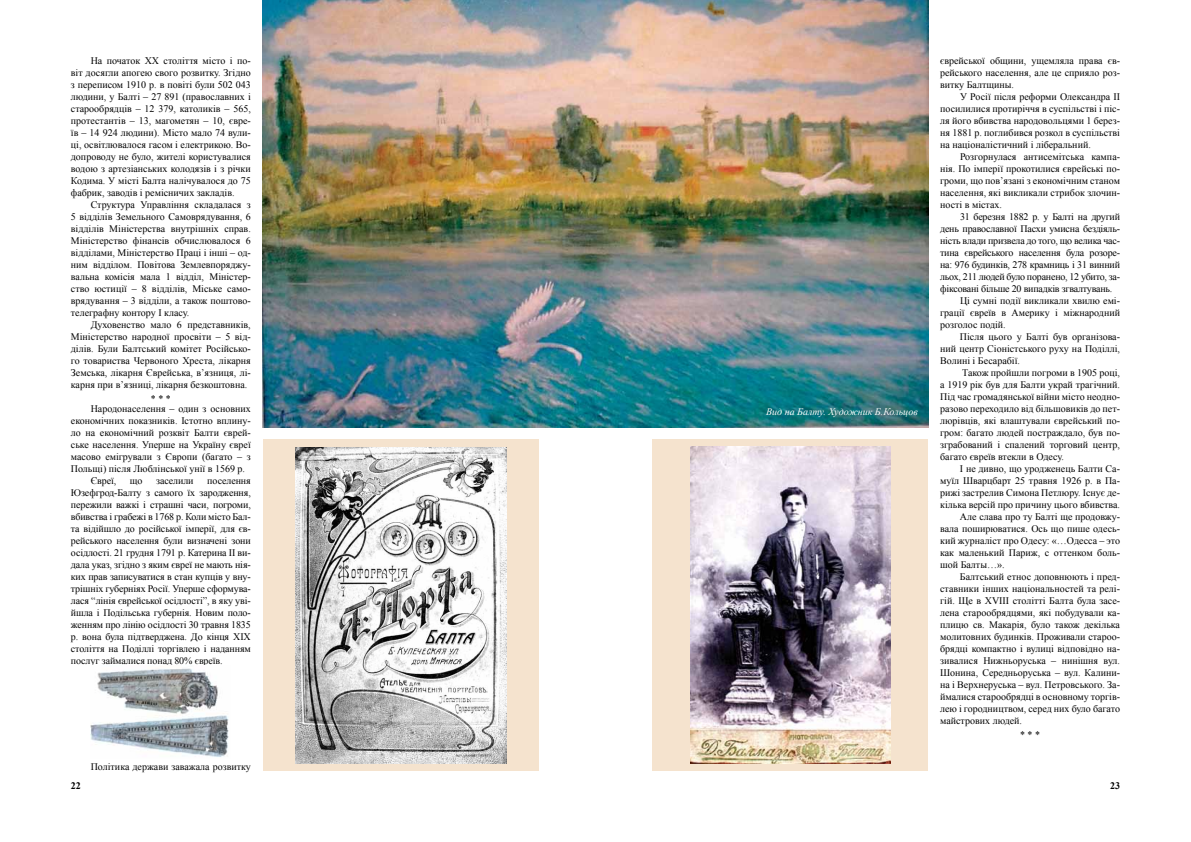
<style>
.page{position:relative;width:1191px;height:842px;background:#fff}
.page>*{position:absolute;margin:0;border:0;box-sizing:border-box;transform-origin:0 0}
.t1{font:10px/12px "Times New Roman";color:#000;text-align:justify}
.t2{font:10px "Times New Roman";letter-spacing:-.02em;color:#000}
.t3{font:italic 10px "Times New Roman";color:#fff}
.t4{font:700 10px "Times New Roman";color:#000}
</style>
<div class="page">
<img style="left:91px;top:668px;width:138px;height:89px">
<img style="left:263px;top:0;width:665px;height:428px">
<div style="left:652px;top:440px;width:276px;height:331px;background:#f5e3ce"></div>
<div style="left:263px;top:440px;width:276px;height:331px;background:#f5e3ce"></div>
<img style="left:295px;top:448px;width:211px;height:316px">
<img style="left:690px;top:446px;width:200px;height:318px">
<p class="t1" style="left:71px;top:54px;width:181px;text-indent:20px">На початок XX століття місто і по&shy;віт досягли апогею свого розвитку. Згідно з переписом 1910 р. в повіті були 502 043 людини, у Балті – 27 891 (православних і старообрядців – 12 379, католиків – 565, протестантів – 13, магометян – 10, євре&shy;їв – 14 924 людини). Місто мало 74 вули&shy;ці, освітлювалося гасом і електрикою. Во&shy;допроводу не було, жителі користувалися водою з артезіанських колодязів і з річки Кодима. У місті Балта налічувалося до 75 фабрик, заводів і ремісничих закладів.</p>
<p class="t1" style="left:71px;top:198px;width:181px;text-indent:20px">Структура Управління складалася з 5 відділів Земельного Самоврядування, 6 відділів Міністерства внутрішніх справ.<br>Міністерство фінансів обчислювалося 6 відділами, Міністерство Праці і інші – од&shy;ним відділом. Повітова Землевпоряджу&shy;вальна комісія мала 1 відділ, Міністер&shy;ство юстиції – 8 відділів, Міське само&shy;врядування – 3 відділи, а також поштово&shy;телеграфну контору I класу.</p>
<p class="t1" style="left:71px;top:318px;width:181px;text-indent:20px">Духовенство мало 6 представників, Міністерство народної просвіти – 5 від&shy;ділів. Були Балтський комітет Російсько&shy;го товариства Червоного Хреста, лікарня Земська, лікарня Єврейська, в’язниця, лі&shy;карня при в’язниці, лікарня безкоштовна.</p>
<p class="t1" style="left:91px;top:393px;width:162px;line-height:10px;text-indent:60px">* * *<br>Народонаселення – один з основних</p>
<p class="t1" style="left:71px;top:414px;width:181px">економічних показників. Істотно вплину-</p>
<p class="t1" style="left:71px;top:426px;width:181px">ло на економічний розквіт Балти єврей-</p>
<p class="t1" style="left:71px;top:438px;width:181px">ське населення. Уперше на Україну євреї</p>
<p class="t1" style="left:71px;top:450px;width:181px">масово емігрували з Європи (багато – з</p>
<p class="t1" style="left:71px;top:462px;width:176px">Польщі) після Люблінської унії в 1569 р.</p>
<p class="t1" style="left:91px;top:474px;width:27px">Євреї,</p>
<p class="t1" style="left:130px;top:474px;width:14px">що</p>
<p class="t1" style="left:156px;top:474px;width:39px">заселили</p>
<p class="t1" style="left:71px;top:474px;width:181px;text-indent:136px">поселення Юзефгрод-Балту з самого їх зародження, пережили важкі і страшні часи, погроми, вбивства і грабежі в 1768 р. Коли місто Бал&shy;та відійшло до російської імперії, для єв&shy;рейського населення були визначені зони осідлості. 21 грудня 1791 р. Катерина II ви&shy;дала указ, згідно з яким євреї не мають нія&shy;ких прав записуватися в стан купців у вну&shy;трішніх губерніях Росії. Уперше сформува&shy;лася “лінія єврейської осідлості”, в яку уві&shy;йшла і Подільська губернія. Новим поло&shy;женням про лінію осідлості 30 травня 1835 р. вона була підтверджена. До кінця XIX століття на Поділлі торгівлею і наданням послуг займалися понад 80% євреїв.</p>
<p class="t1" style="left:91px;top:761px;width:162px">Політика держави заважала розвитку</p>
<p class="t3" style="left:766px;top:405px;width:153px">Вид на Балту. Художник Б.Кольцов</p>
<p class="t1" style="left:940px;top:54px;width:181px">єврейської общини, ущемляла права єв&shy;рейського населення, але це сприяло роз&shy;витку Балтщины.</p>
<p class="t1" style="left:940px;top:90px;width:181px;text-indent:20px">У Росії після реформи Олександра II посилилися протиріччя в суспільстві і піс&shy;ля його вбивства народовольцями 1 берез&shy;ня 1881 р. поглибився розкол в суспільстві на націоналістичний і ліберальний.</p>
<p class="t1" style="left:940px;top:150px;width:181px;text-indent:20px">Розгорнулася антисемітська кампа&shy;нія. По імперії прокотилися єврейські по&shy;громи, що пов’язані з економічним станом населення, які викликали стрибок злочин&shy;ності в містах.</p>
<p class="t2" style="left:960px;top:210px;width:162px">31 березня 1882 р. у Балті на другий</p>
<p class="t2" style="left:940px;top:222px;width:181px">день православної Пасхи умисна бездіяль-</p>
<p class="t2" style="left:940px;top:234px;width:181px">ність влади призвела до того, що велика час-</p>
<p class="t2" style="left:940px;top:246px;width:181px">тина єврейського населення була розоре-</p>
<p class="t2" style="left:940px;top:258px;width:181px">на: 976 будинків, 278 крамниць і 31 винний</p>
<p class="t2" style="left:940px;top:270px;width:181px">льох, 211 людей було поранено, 12 убито, за-</p>
<p class="t2" style="left:940px;top:282px;width:174px">фіксовані більше 20 випадків згвалтувань.</p>
<p class="t1" style="left:960px;top:294px;width:162px">Ці сумні події викликали хвилю емі-</p>
<p class="t1" style="left:940px;top:306px;width:181px">грації євреїв в Америку і міжнародний</p>
<p class="t1" style="left:940px;top:318px;width:67px">розголос подій.</p>
<p class="t1" style="left:960px;top:330px;width:162px">Після цього у Балті був організова-</p>
<p class="t1" style="left:940px;top:342px;width:181px">ний центр Сіоністського руху на Поділлі,</p>
<p class="t1" style="left:940px;top:354px;width:81px">Волині і Бесарабії.</p>
<p class="t1" style="left:962px;top:366px;width:159px">Також пройшли погроми в 1905 році,</p>
<p class="t1" style="left:940px;top:378px;width:181px">а 1919 рік був для Балти украй трагічний.</p>
<p class="t1" style="left:940px;top:390px;width:181px">Під час громадянської війни місто неодно-</p>
<p class="t1" style="left:940px;top:402px;width:181px">разово переходило від більшовиків до пет-</p>
<p class="t1" style="left:940px;top:414px;width:181px">люрівців, які влаштували єврейський по-</p>
<p class="t1" style="left:940px;top:426px;width:181px">гром: багато людей постраждало, був по-</p>
<p class="t1" style="left:940px;top:438px;width:181px">зграбований і спалений торговий центр,</p>
<p class="t1" style="left:940px;top:450px;width:125px">багато євреїв втекли в Одесу.</p>
<p class="t1" style="left:960px;top:462px;width:162px">І не дивно, що уродженець Балти Са-</p>
<p class="t1" style="left:940px;top:474px;width:181px">муїл Шварцбарт 25 травня 1926 р. в Па-</p>
<p class="t1" style="left:940px;top:486px;width:181px">рижі застрелив Симона Петлюру. Існує де-</p>
<p class="t1" style="left:940px;top:498px;width:181px">кілька версій про причину цього вбивства.</p>
<p class="t1" style="left:960px;top:510px;width:162px">Але слава про ту Балті ще продовжу-</p>
<p class="t1" style="left:940px;top:522px;width:181px">вала поширюватися. Ось що пише одесь-</p>
<p class="t1" style="left:940px;top:534px;width:181px">кий журналіст про Одесу: «…Одесса – это</p>
<p class="t1" style="left:940px;top:546px;width:181px">как маленький Париж, с оттенком боль-</p>
<p class="t1" style="left:940px;top:558px;width:66px">шой Балты…».</p>
<p class="t1" style="left:960px;top:570px;width:162px">Балтський етнос доповнюють і пред-</p>
<p class="t1" style="left:940px;top:582px;width:181px">ставники інших національностей та релі-</p>
<p class="t1" style="left:940px;top:594px;width:181px">гій. Ще в XVIII столітті Балта була засе-</p>
<p class="t1" style="left:940px;top:606px;width:181px">лена старообрядцями, які побудували ка-</p>
<p class="t1" style="left:940px;top:618px;width:181px">плицю св. Макарія, було також декілька</p>
<p class="t1" style="left:940px;top:630px;width:181px">молитовних будинків. Проживали староо-</p>
<p class="t1" style="left:940px;top:642px;width:181px">брядці компактно і вулиці відповідно на-</p>
<p class="t1" style="left:940px;top:654px;width:181px">зивалися Нижньоруська – нинішня вул.</p>
<p class="t1" style="left:940px;top:666px;width:181px">Шонина, Середньоруська – вул. Калини-</p>
<p class="t1" style="left:940px;top:678px;width:181px">на і Верхнеруська – вул. Петровського. За-</p>
<p class="t1" style="left:940px;top:690px;width:181px">ймалися старообрядці в основному торгів-</p>
<p class="t1" style="left:940px;top:702px;width:181px">лею і городництвом, серед них було багато</p>
<p class="t1" style="left:940px;top:714px;width:83px">майстрових людей.</p>
<p class="t1" style="left:1020px;top:728px;width:21px">* * *</p>
<p class="t4" style="left:71px;top:779px;width:11px">22</p>
<p class="t4" style="left:1110px;top:779px;width:11px">23</p>
</div>
